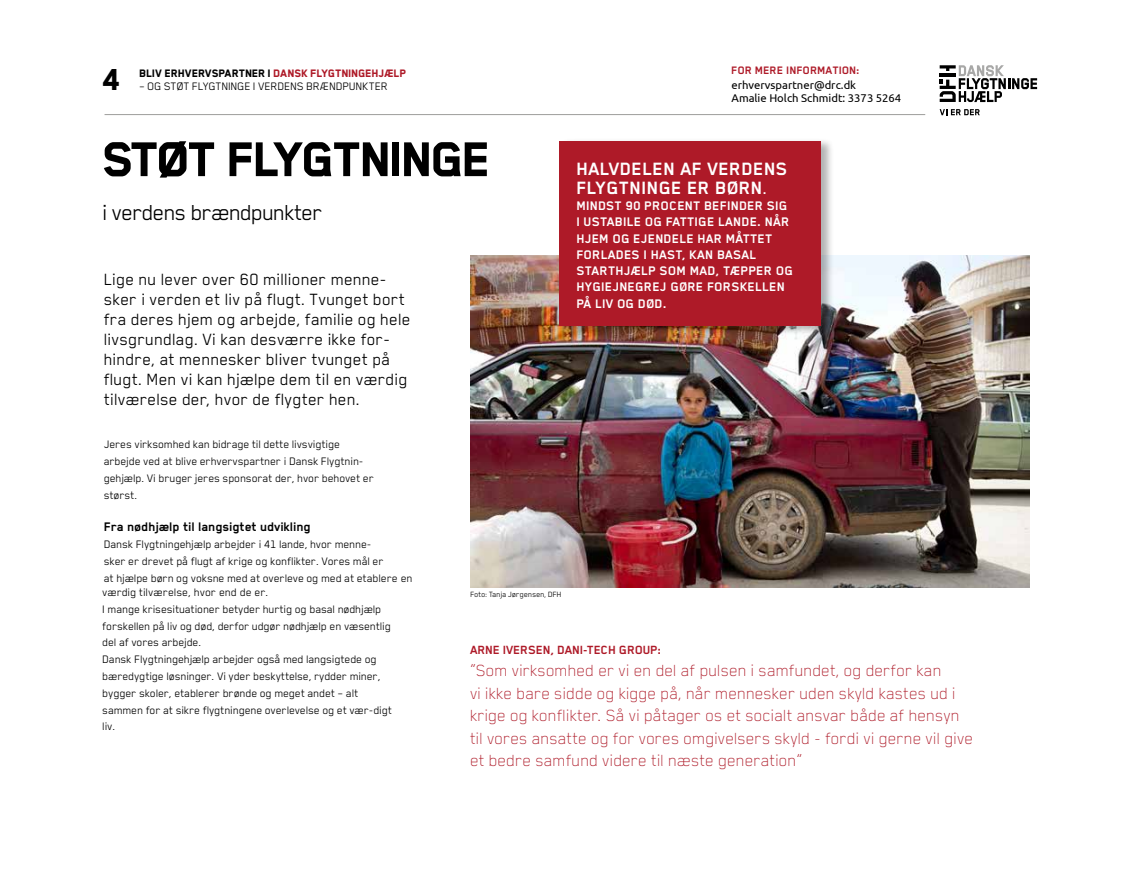
<style>
.page{position:relative;width:1134px;height:886px;background:#fff}
.page>*{position:absolute;margin:0;border:0;box-sizing:border-box;transform-origin:0 0}
.t1{font:800 56.25px "Blender Pro";letter-spacing:-.045em;color:#000}
.t2{font:800 35px "Blender Pro";color:#000}
.t3{font:25px "Blender Pro";letter-spacing:-.035em;color:#000}
.t4{font:700 20.62px/18.8px "Blender Pro";letter-spacing:.01em;color:#fff}
.t5{font:100 18.75px/22.5px "Blender Pro";color:#ae1a28}
.t6{font:18.75px/20px "Blender Pro";color:#000}
.t7{font:700 14.38px/16.2px "Blender Pro";letter-spacing:.01em;color:#fff}
.t8{font:700 14.38px "Blender Pro";color:#000}
.t9{font:700 13.75px "Blender Pro";letter-spacing:-.01em;color:#ae1a28}
.t10{font:12.5px/16.9px "Blender Pro";letter-spacing:-.01em;color:#000}
.t11{font:800 12.5px "Blender Pro";letter-spacing:-.005em;color:#000}
.t12{font:700 12.5px "Blender Pro";color:#ae1a28}
.t13{font:11.25px/13.4px "Ubuntu";color:#000}
.t14{font:8.75px "Blender Pro";letter-spacing:-.005em;color:#000}
.s1{color:#ae1a28}
.s2{font-size:14.38px}
</style>
<div class="page">
<svg style="left:940px;top:65px;width:97px;height:37px"></svg>
<svg style="left:940px;top:109px;width:40px;height:6px"></svg>
<img style="left:471px;top:255px;width:559px;height:333px">
<div style="left:559px;top:138px;width:276px;height:198px;background:#000;opacity:.3"></div>
<div style="left:559px;top:141px;width:262px;height:184px;background:#ae1a28"></div>
<hr style="left:105px;top:114px;width:820px;height:1px;background:#9e9d9b">
<h2 class="t2" style="left:103px;top:61px;width:20px">4</h2>
<p class="t11" style="left:140px;top:66px;width:268px">BLIV ERHVERVSPARTNER I <span class="s1">DANSK FLYGTNINGEHJÆLP</span></p>
<p class="t10" style="left:140px;top:78px;width:250px">– OG STØT FLYGTNINGE I VERDENS BRÆNDPUNKTER</p>
<p class="t12" style="left:731px;top:64px;width:130px">FOR MERE INFORMATION:</p>
<p class="t13" style="left:731px;top:77px;width:171px">erhvervspartner@drc.dk<br>Amalie Holch Schmidt: 3373 5264</p>
<h1 class="t1" style="left:103px;top:129px;width:390px">STØT FLYGTNINGE</h1>
<h3 class="t3" style="left:103px;top:199px;width:222px">i verdens brændpunkter</h3>
<h3 class="t4" style="left:577px;top:159px;width:213px">HALVDELEN AF VERDENS<br>FLYGTNINGE ER BØRN<span class="s2">.</span></h3>
<p class="t7" style="left:577px;top:197px;width:218px">MINDST 90 PROCENT BEFINDER SIG<br>I USTABILE OG FATTIGE LANDE. NÅR<br>HJEM OG EJENDELE HAR MÅTTET<br>FORLADES I HAST, KAN BASAL<br>STARTHJÆLP SOM MAD, TÆPPER OG<br>HYGIEJNEGREJ GØRE FORSKELLEN<br>PÅ LIV OG DØD.</p>
<p class="t6" style="left:104px;top:269px;width:308px">Lige nu lever over 60 millioner menne&shy;sker i verden et liv på flugt. Tvunget bort fra deres hjem og arbejde, familie og hele livsgrundlag. Vi kan desværre ikke for&shy;hindre, at mennesker bliver tvunget på flugt. Men vi kan hjælpe dem til en værdig tilværelse der, hvor de flygter hen.</p>
<p class="t10" style="left:104px;top:435px;width:272px">Jeres virksomhed kan bidrage til dette livsvigtige arbejde ved at blive erhvervspartner i Dansk Flygtnin&shy;gehjælp. Vi bruger jeres sponsorat der, hvor behovet er størst.</p>
<p class="t8" style="left:104px;top:519px;width:208px">Fra nødhjælp til langsigtet udvikling</p>
<p class="t10" style="left:104px;top:536px;width:310px">Dansk Flygtningehjælp arbejder i 41 lande, hvor menne-<br>sker er drevet på flugt af krige og konflikter. Vores mål er<br>at hjælpe børn og voksne med at overleve og med at etablere en</p>
<p class="t10" style="left:103px;top:583px;width:291px">værdig tilværelse, hvor end de er.<br>I mange krisesituationer betyder hurtig og basal nødhjælp forskellen på liv og død, derfor udgør nødhjælp en væsentlig del af vores arbejde.<br>Dansk Flygtningehjælp arbejder også med langsigtede og bæredygtige løsninger. Vi yder beskyttelse, rydder miner, bygger skoler, etablerer brønde og meget andet – alt sammen for at sikre flygtningene overlevelse og et vær-digt liv.</p>
<p class="t14" style="left:470px;top:590px;width:93px">Foto: Tanja Jørgensen, DFH</p>
<p class="t9" style="left:470px;top:642px;width:193px">ARNE IVERSEN, DANI-TECH GROUP:</p>
<p class="t5" style="left:470px;top:658px;width:505px">”Som virksomhed er vi en del af pulsen i samfundet, og derfor kan<br>vi ikke bare sidde og kigge på, når mennesker uden skyld kastes ud i krige og konflikter. Så vi påtager os et socialt ansvar både af hensyn til vores ansatte og for vores omgivelsers skyld - fordi vi gerne vil give et bedre samfund videre til næste generation”</p>
</div>
